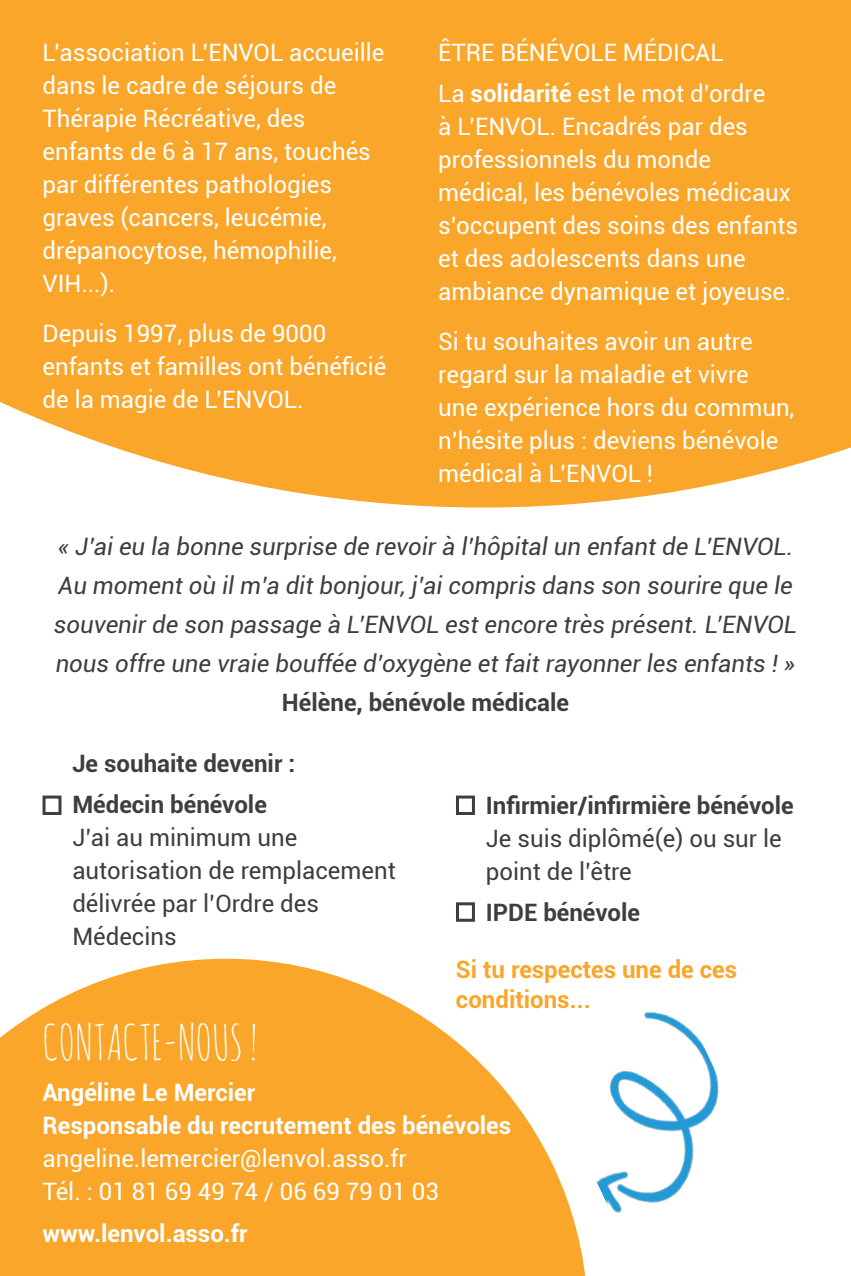
<style>
.page{position:relative;width:851px;height:1276px;background:#fff}
.page>*{position:absolute;margin:0;border:0;box-sizing:border-box;transform-origin:0 0}
.t1{font:48px "Amatic SC";color:#fff}
.t2{font:24px/33px "Roboto";color:#fff}
.t3{font:italic 24px/39px "Roboto";color:#3e3e3f;text-align:center}
.t4{font:24px/33px "Roboto";color:#3e3e3f}
.t5{font:700 24px "Roboto";color:#3e3e3f}
.t6{font:700 24px "Roboto";color:#fff}
.t7{font:700 24px/30px "Roboto";color:#f9a62a}
.s1{font-weight:700}
.s2{font-weight:700;font-style:normal}
</style>
<div class="page">
<div style="left:0;top:0;width:850px;height:507px;background:#f9a62a"></div>
<svg style="left:0;top:958px;width:586px;height:318px;background:#f9b246"></svg>
<div style="left:456px;top:795px;width:19px;height:20px;border:3px solid #3e3e3f"></div>
<div style="left:456px;top:902px;width:19px;height:19px;border:3px solid #3e3e3f"></div>
<div style="left:43px;top:795px;width:18px;height:20px;border:3px solid #3e3e3f"></div>
<img style="left:537px;top:989px;width:182px;height:240px">
<p class="t2" style="left:43px;top:35px;width:343px">L’association L’ENVOL accueille dans le cadre de séjours de<br>Thérapie Récréative, des enfants de 6 à 17 ans, touchés par différentes pathologies graves (cancers, leucémie, drépanocytose, hémophilie,<br>VIH...).</p>
<p class="t2" style="left:43px;top:316px;width:345px">Depuis 1997, plus de 9000 enfants et familles ont bénéficié de la magie de L’ENVOL.</p>
<p class="t2" style="left:438px;top:35px;width:287px">ÊTRE BÉNÉVOLE MÉDICAL</p>
<p class="t2" style="left:438px;top:76px;width:361px">La <span class="s1">solidarité</span> est le mot d’ordre<br>à L’ENVOL. Encadrés par des professionnels du monde médical, les bénévoles médicaux s’occupent des soins des enfants et des adolescents dans une ambiance dynamique et joyeuse.</p>
<p class="t2" style="left:438px;top:324px;width:357px">Si tu souhaites avoir un autre regard sur la maladie et vivre une expérience hors du commun, n’hésite plus : deviens bénévole médical à L’ENVOL !</p>
<p class="t3" style="left:54px;top:526px;width:744px">« J’ai eu la bonne surprise de revoir à l’hôpital un enfant de L’ENVOL.<br>Au moment où il m’a dit bonjour, j’ai compris dans son sourire que le souvenir de son passage à L’ENVOL est encore très présent. L’ENVOL nous offre une vraie bouffée d’oxygène et fait rayonner les enfants ! » <span class="s2">Hélène, bénévole médicale</span></p>
<p class="t5" style="left:72px;top:746px;width:224px">Je souhaite devenir :</p>
<p class="t5" style="left:72px;top:787px;width:196px">Médecin bénévole</p>
<p class="t4" style="left:72px;top:820px;width:325px">J’ai au minimum une autorisation de remplacement délivrée par l’Ordre des<br>Médecins</p>
<p class="t5" style="left:485px;top:788px;width:309px">Infirmier/infirmière bénévole</p>
<p class="t4" style="left:485px;top:820px;width:297px">Je suis diplômé(e) ou sur le point de l’être</p>
<p class="t5" style="left:485px;top:895px;width:156px">IPDE bénévole</p>
<p class="t7" style="left:456px;top:953px;width:282px">Si tu respectes une de ces conditions...</p>
<p class="t1" style="left:43px;top:1011px;width:216px">CONTACTE-NOUS !</p>
<p class="t6" style="left:43px;top:1076px;width:214px">Angéline Le Mercier</p>
<p class="t6" style="left:43px;top:1109px;width:470px">Responsable du recrutement des bénévoles</p>
<p class="t2" style="left:43px;top:1141px;width:366px">angeline.lemercier@lenvol.asso.fr</p>
<p class="t2" style="left:43px;top:1174px;width:398px">Tél. : 01 81 69 49 74 / 06 69 79 01 03</p>
<p class="t6" style="left:43px;top:1216px;width:207px">www.lenvol.asso.fr</p>
</div>
